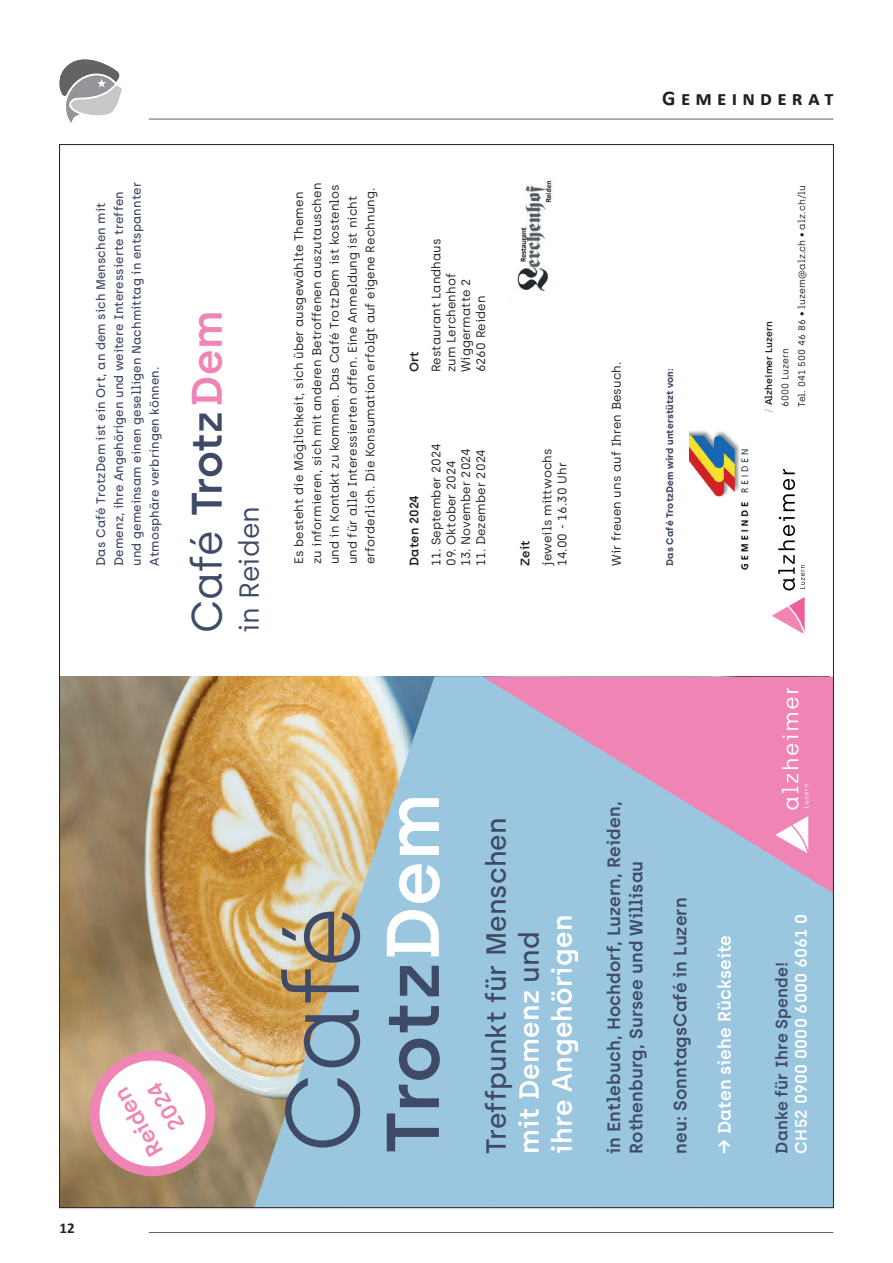
<style>
.page{position:relative;width:893px;height:1263px;background:#fff}
.page>*{position:absolute;margin:0;border:0;box-sizing:border-box;transform-origin:0 0}
.t1{font:300 103.5px "Archia";color:#3f4a68}
.t2{font:600 74.55px "Archia";letter-spacing:.01em;color:#3f4a68}
.t3{font:600 42.6px "Archia";letter-spacing:-.01em;color:#3f4a68}
.t4{font:500 27.6px/33.2px "Archia";color:#3f4a68}
.t5{font:27.45px "Archia";letter-spacing:-.005em;color:#3f4a68}
.t6{font:600 22.35px "Archia";color:#f084b4}
.t7{font:700 21px "Calibri";letter-spacing:.25em;color:#231f20}
.t8{font:600 18px "Archia";letter-spacing:.005em;color:#3f4a68}
.t9{font:600 18px "Archia";color:#fff}
.t10{font:600 16.5px "Archia";letter-spacing:.01em;color:#fff}
.t11{font:600 16.5px "Archia";letter-spacing:.01em;color:#3f4a68}
.t12{font:700 15px "Calibri";color:#231f20}
.t13{font:12.3px/17.9px "Archia";letter-spacing:.01em;color:#231f20}
.t14{font:500 12.3px/17.9px "Archia";letter-spacing:.01em;color:#3f4a68}
.t15{font:600 12.3px "Archia";letter-spacing:.01em;color:#231f20}
.t16{font:9.6px/16.5px "Archia";letter-spacing:.01em;color:#231f20}
.t17{font:700 9.6px "Archia";letter-spacing:.01em;color:#3f4a68}
.s1{font-weight:400}
.s2{color:#f084b4}
.s3{color:#e97cac}
.s4{font-weight:600}
.s5{color:#fff}
.s6{font-weight:600;color:#fff}
</style>
<div class="page">
<hr style="left:149px;top:119px;width:684px;height:1px;background:#636366">
<hr style="left:149px;top:1232px;width:684px;height:1px;background:#636366">
<svg style="left:60px;top:60px;width:62px;height:63px"></svg>
<img style="left:61px;top:677px;width:192px;height:529px">
<svg style="left:253px;top:676px;width:579px;height:530px;background:#acbccc"></svg>
<svg style="left:782px;top:688px;width:26px;height:121px;background:#f296bf"></svg>
<svg style="left:775px;top:816px;width:33px;height:36px"></svg>
<svg style="left:83px;top:1047px;width:139px;height:136px"></svg>
<svg style="left:772px;top:597px;width:33px;height:36px"></svg>
<svg style="left:783px;top:469px;width:12px;height:42px"></svg>
<svg style="left:778px;top:517px;width:27px;height:73px"></svg>
<img style="left:510px;top:180px;width:42px;height:119px">
<img style="left:690px;top:431px;width:59px;height:139px">
<p class="t14" style="left:92px;top:566px;width:385px;rotate:-90deg">Das Café TrotzDem ist ein Ort, an dem sich Menschen mit Demenz, ihre Angehörigen und weitere Interessierte treffen und gemeinsam einen geselligen Nachmittag in entspannter Atmosphäre verbringen können.</p>
<h3 class="t3" style="left:181px;top:633px;width:324px;rotate:-90deg"><span class="s1">Café</span> Trotz<span class="s2">Dem</span></h3>
<h3 class="t5" style="left:233px;top:633px;width:128px;rotate:-90deg">in Reiden</h3>
<p class="t13" style="left:290px;top:564px;width:383px;rotate:-90deg">Es besteht die Möglichkeit, sich über ausgewählte Themen zu informieren, sich mit anderen Betroffenen auszutauschen und in Kontakt zu kommen. Das Café TrotzDem ist kostenlos und für alle Interessierten offen. Eine Anmeldung ist nicht erforderlich. Die Konsumation erfolgt auf eigene Rechnung.</p>
<p class="t15" style="left:407px;top:372px;width:23px;rotate:-90deg">Ort</p>
<p class="t13" style="left:429px;top:372px;width:135px;line-height:14.9px;rotate:-90deg">Restaurant Landhaus zum Lerchenhof<br>Wiggermatte 2<br>6260 Reiden</p>
<p class="t15" style="left:407px;top:566px;width:72px;rotate:-90deg">Daten 2024</p>
<p class="t13" style="left:427px;top:566px;width:124px;rotate:-90deg">11. September 2024</p>
<p class="t13" style="left:457px;top:566px;width:119px;rotate:-90deg">13. November 2024</p>
<p class="t13" style="left:472px;top:566px;width:118px;rotate:-90deg">11. Dezember 2024</p>
<p class="t13" style="left:442px;top:566px;width:107px;rotate:-90deg">09. Oktober 2024</p>
<p class="t15" style="left:518px;top:566px;width:27px;rotate:-90deg">Zeit</p>
<p class="t13" style="left:540px;top:566px;width:119px;line-height:14.9px;rotate:-90deg">jeweils mittwochs<br>14.00 - 16.30 Uhr</p>
<p class="t13" style="left:608px;top:566px;width:205px;rotate:-90deg">Wir freuen uns auf Ihren Besuch.</p>
<h3 class="t7" style="left:662px;top:85px;width:173px">Gemeinderat</h3>
<p class="t17" style="left:664px;top:566px;width:199px;rotate:-90deg">Das Café TrotzDem wird unterstützt von:</p>
<p class="t16" style="left:760px;top:407px;width:223px;text-indent:-6px;rotate:-90deg"><span class="s3">/</span> <span class="s4">Alzheimer Luzern<br></span>6000 Luzern<br>Tel. 041 500 46 86 • luzern@alz.ch • alz.ch/lu</p>
<p class="t12" style="left:60px;top:1219px;width:17px">12</p>
<h3 class="t6" style="left:167px;top:1136px;width:54px;rotate:-120deg">2024</h3>
<h3 class="t6" style="left:145px;top:1162px;width:77px;rotate:-120deg">Reiden</h3>
<h1 class="t1" style="left:262px;top:1153px;width:249px;rotate:-90deg">Café</h1>
<h2 class="t2" style="left:368px;top:1153px;width:362px;rotate:-90deg">Trotz<span class="s5">Dem</span></h2>
<h3 class="t4" style="left:479px;top:1153px;width:338px;rotate:-90deg">Treffpunkt für Menschen <span class="s6">mit Demenz</span> und<br><span class="s6">ihre Angehörigen</span></h3>
<h3 class="t8" style="left:603px;top:1153px;width:354px;rotate:-90deg">in Entlebuch, Hochdorf, Luzern, Reiden,</h3>
<h3 class="t8" style="left:625px;top:1153px;width:294px;rotate:-90deg">Rothenburg, Sursee und Willisau</h3>
<h3 class="t8" style="left:669px;top:1153px;width:258px;rotate:-90deg">neu: SonntagsCafé in Luzern</h3>
<h3 class="t9" style="left:714px;top:1153px;width:220px;rotate:-90deg">→ Daten siehe Rückseite</h3>
<h3 class="t10" style="left:791px;top:1153px;width:241px;rotate:-90deg">CH52 0900 0000 6000 6061 0</h3>
<h3 class="t11" style="left:772px;top:1153px;width:193px;rotate:-90deg">Danke für Ihre Spende!</h3>
</div>
